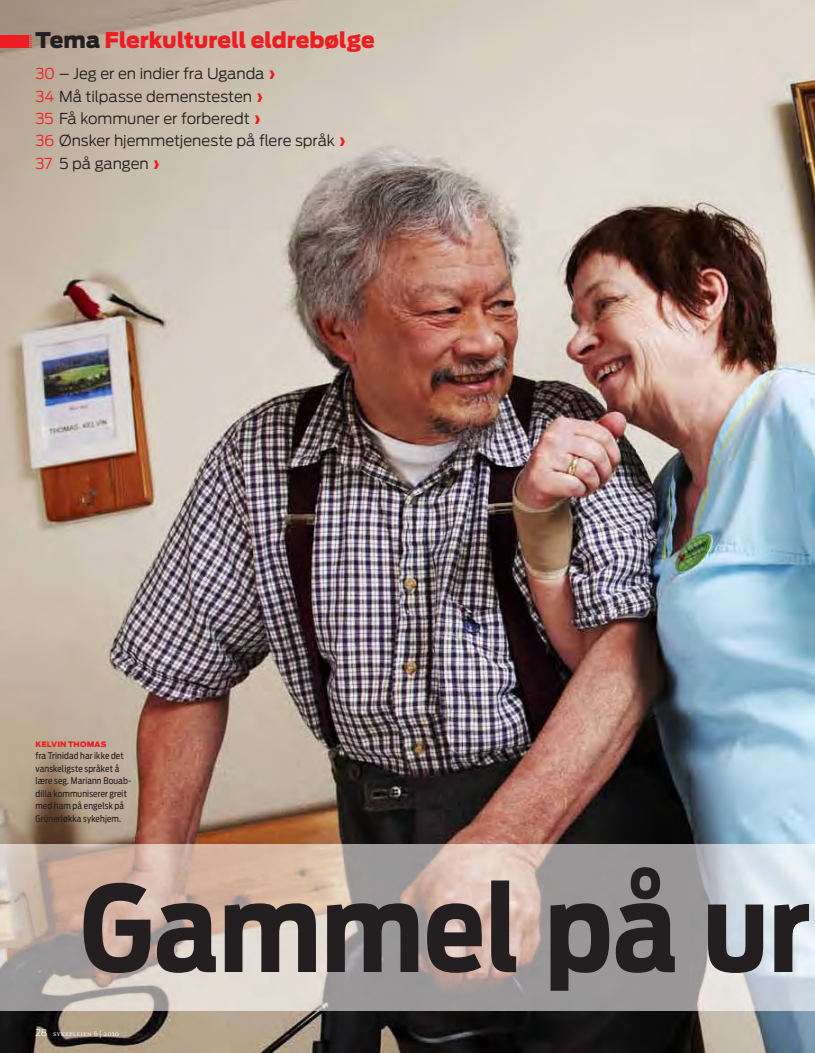
<style>
.page{position:relative;width:815px;height:1053px;background:#fff}
.page>*{position:absolute;margin:0;border:0;box-sizing:border-box;transform-origin:0 0}
.t1{font:700 118.88px "Antenna Cond";letter-spacing:.005em;color:#231f20}
.t2{font:900 21.5px "Antenna";letter-spacing:-.005em;color:#ee1d23}
.t3{font:300 15px/22.2px "Antenna";letter-spacing:-.005em;color:#231f20}
.t4{font:9.12px/12.5px "Antenna Cond";letter-spacing:.015em;color:#231f20}
.t5{font:8.12px "Whitman Small Caps Os F";letter-spacing:.02em;color:#fff}
.t6{font:900 7.5px "Antenna";letter-spacing:.015em;color:#ee1d23}
.s1{color:#231f20}
.s2{color:#ee1d23}
.s3{font-weight:900;color:#ee1d23}
.s4{font-family:"Antenna";font-weight:300;font-size:9.38px}
</style>
<div class="page">
<img style="left:0;top:0;width:815px;height:1052px">
<img style="left:0;top:844px;width:815px;height:166px">
<div style="left:0;top:35px;width:28px;height:13px;background:#ee1d23"></div>
<svg style="left:28px;top:35px;width:4px;height:13px"></svg>
<h2 class="t2" style="left:35px;top:27px;width:341px"><span class="s1">Tema</span> Flerkulturell eldrebølge</h2>
<p class="t3" style="left:35px;top:63px;width:312px"><span class="s2">30</span> – Jeg er en indier fra Uganda <span class="s3">›<br></span><span class="s2">34</span> Må tilpasse demenstesten <span class="s3">›<br></span><span class="s2">35</span> Få kommuner er forberedt <span class="s3">›<br></span><span class="s2">36</span> Ønsker hjemmetjeneste på flere språk <span class="s3">›<br></span><span class="s2">37</span> 5 på gangen <span class="s3">›</span></p>
<p class="t6" style="left:35px;top:739px;width:73px">Kelvin Thomas</p>
<p class="t4" style="left:35px;top:749px;width:97px">fra Trinidad har ikke det vanskeligste språket å lære seg. Mariann Bouab&shy;dilla kommuniserer greit med ham på engelsk på<br>Grünerløkka sykehjem.</p>
<h1 class="t1" style="left:80px;top:857px;width:731px">Gammel på ur</h1>
<p class="t5" style="left:35px;top:1029px;width:85px"><span class="s4">28</span> sykepleien 6 | 2010</p>
</div>
